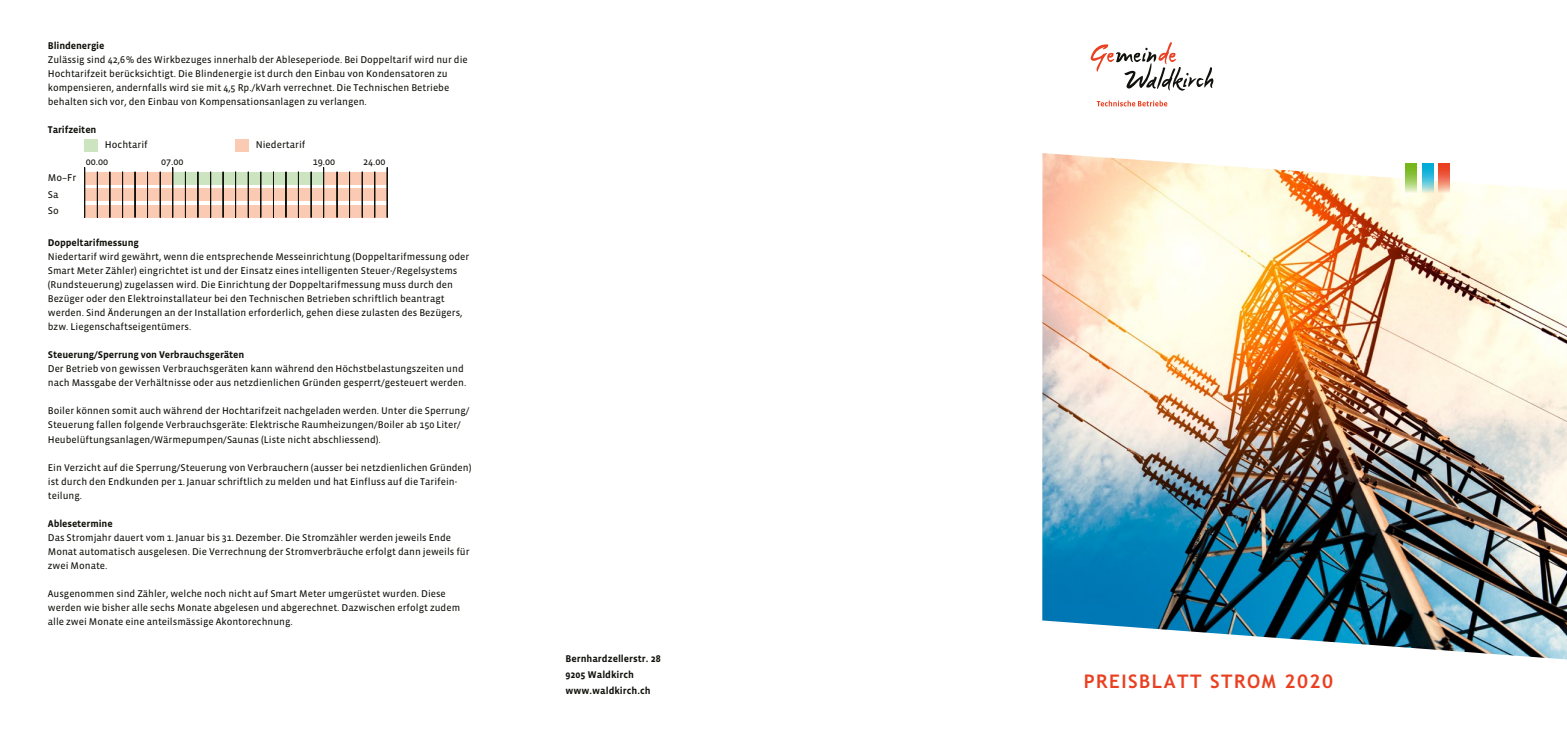
<style>
.page{position:relative;width:1567px;height:745px;background:#fff}
.page>*{position:absolute;margin:0;border:0;box-sizing:border-box;transform-origin:0 0}
.t1{font:700 18.75px "Trebuchet MS";letter-spacing:.08em;color:#ea4021}
.t2{font:10.12px/16.4px "Vista Sans Reg";color:#12120d}
.t3{font:10px/14px "Vista Sans Reg";color:#12120d}
.t4{font:700 10px/16px "Vista Sans";letter-spacing:-.01em;color:#12120d}
</style>
<div class="page">
<div style="left:85px;top:139px;width:13px;height:12px;background:#cce4bf"></div>
<div style="left:235px;top:139px;width:14px;height:12px;background:#facab3"></div>
<div style="left:85px;top:172px;width:89px;height:12px;background:#facab3"></div>
<div style="left:173px;top:172px;width:151px;height:12px;background:#cce4bf"></div>
<div style="left:323px;top:172px;width:64px;height:12px;background:#facab3"></div>
<div style="left:85px;top:188px;width:302px;height:13px;background:#facab3"></div>
<div style="left:85px;top:205px;width:302px;height:12px;background:#facab3"></div>
<hr style="left:84px;top:167px;width:1px;height:50px;background:#12120d">
<hr style="left:97px;top:172px;width:1px;height:45px;background:#12120d">
<hr style="left:109px;top:172px;width:1px;height:45px;background:#12120d">
<hr style="left:122px;top:172px;width:1px;height:45px;background:#12120d">
<hr style="left:135px;top:172px;width:1px;height:45px;background:#12120d">
<hr style="left:147px;top:172px;width:1px;height:45px;background:#12120d">
<hr style="left:160px;top:172px;width:1px;height:45px;background:#12120d">
<hr style="left:172px;top:167px;width:1px;height:50px;background:#12120d">
<hr style="left:185px;top:172px;width:1px;height:45px;background:#12120d">
<hr style="left:197px;top:172px;width:1px;height:45px;background:#12120d">
<hr style="left:210px;top:172px;width:1px;height:45px;background:#12120d">
<hr style="left:223px;top:172px;width:1px;height:45px;background:#12120d">
<hr style="left:235px;top:172px;width:1px;height:45px;background:#12120d">
<hr style="left:248px;top:172px;width:1px;height:45px;background:#12120d">
<hr style="left:260px;top:172px;width:1px;height:45px;background:#12120d">
<hr style="left:273px;top:172px;width:1px;height:45px;background:#12120d">
<hr style="left:285px;top:172px;width:1px;height:45px;background:#12120d">
<hr style="left:298px;top:172px;width:1px;height:45px;background:#12120d">
<hr style="left:311px;top:172px;width:1px;height:45px;background:#12120d">
<hr style="left:323px;top:167px;width:1px;height:50px;background:#12120d">
<hr style="left:337px;top:172px;width:1px;height:45px;background:#12120d">
<hr style="left:349px;top:172px;width:1px;height:45px;background:#12120d">
<hr style="left:362px;top:172px;width:1px;height:45px;background:#12120d">
<hr style="left:374px;top:172px;width:1px;height:45px;background:#12120d">
<hr style="left:387px;top:167px;width:1px;height:50px;background:#12120d">
<img style="left:1042px;top:153px;width:524px;height:506px">
<svg style="left:1404px;top:163px;width:11px;height:30px"></svg>
<svg style="left:1421px;top:163px;width:11px;height:30px"></svg>
<svg style="left:1438px;top:163px;width:11px;height:30px"></svg>
<svg style="left:1090px;top:42px;width:123px;height:49px"></svg>
<svg style="left:1096px;top:100px;width:71px;height:6px"></svg>
<p class="t4" style="left:48px;top:38px;width:58px">Blindenergie</p>
<p class="t3" style="left:48px;top:53px;width:421px">Zulässig sind 42,6% des Wirkbezuges innerhalb der Ableseperiode. Bei Doppeltarif wird nur die Hochtarifzeit berücksichtigt. Die Blindenergie ist durch den Einbau von Kondensatoren zu kompensieren, andernfalls wird sie mit 4,5 Rp./kVarh verrechnet. Die Technischen Betriebe behalten sich vor, den Einbau von Kompensationsanlagen zu verlangen.</p>
<p class="t4" style="left:48px;top:122px;width:50px">Tarifzeiten</p>
<p class="t2" style="left:105px;top:137px;width:44px">Hochtarif</p>
<p class="t2" style="left:256px;top:137px;width:51px">Niedertarif</p>
<p class="t2" style="left:48px;top:169px;width:30px">Mo–Fr<br>Sa<br>So</p>
<p class="t2" style="left:86px;top:153px;width:24px">00.00</p>
<p class="t2" style="left:161px;top:153px;width:24px">07.00</p>
<p class="t2" style="left:313px;top:153px;width:24px">19.00</p>
<p class="t2" style="left:363px;top:153px;width:24px">24.00</p>
<p class="t4" style="left:48px;top:234px;width:92px">Doppeltarifmessung</p>
<p class="t3" style="left:48px;top:249px;width:423px">Niedertarif wird gewährt, wenn die entsprechende Messeinrichtung (Doppeltarifmessung oder Smart Meter Zähler) eingrichtet ist und der Einsatz eines intelligenten Steuer-/Regelsystems (Rundsteuerung) zugelassen wird. Die Einrichtung der Doppeltarifmessung muss durch den Bezüger oder den Elektroinstallateur bei den Technischen Betrieben schriftlich beantragt werden. Sind Änderungen an der Installation erforderlich, gehen diese zulasten des Bezügers, bzw. Liegenschaftseigentümers.</p>
<p class="t4" style="left:48px;top:347px;width:198px">Steuerung/Sperrung von Verbrauchsgeräten</p>
<p class="t3" style="left:48px;top:362px;width:420px">Der Betrieb von gewissen Verbrauchsgeräten kann während den Höchstbelastungszeiten und nach Massgabe der Verhältnisse oder aus netzdienlichen Gründen gesperrt/gesteuert werden.</p>
<p class="t3" style="left:48px;top:404px;width:423px">Boiler können somit auch während der Hochtarifzeit nachgeladen werden. Unter die Sperrung/<br>Steuerung fallen folgende Verbrauchsgeräte: Elektrische Raumheizungen/Boiler ab 150 Liter/<br>Heubelüftungsanlagen/Wärmepumpen/Saunas (Liste nicht abschliessend).</p>
<p class="t3" style="left:48px;top:460px;width:425px">Ein Verzicht auf die Sperrung/Steuerung von Verbrauchern (ausser bei netzdienlichen Gründen) ist durch den Endkunden per 1.Januar schriftlich zu melden und hat Einfluss auf die Tarifein&shy;teilung.</p>
<p class="t4" style="left:48px;top:515px;width:66px">Ablesetermine</p>
<p class="t3" style="left:48px;top:530px;width:423px">Das Stromjahr dauert vom 1.Januar bis 31.Dezember. Die Stromzähler werden jeweils Ende<br>Monat automatisch ausgelesen. Die Verrechnung der Stromverbräuche erfolgt dann jeweils für zwei Monate.</p>
<p class="t3" style="left:48px;top:586px;width:414px">Ausgenommen sind Zähler, welche noch nicht auf Smart Meter umgerüstet wurden. Diese werden wie bisher alle sechs Monate abgelesen und abgerechnet. Dazwischen erfolgt zudem alle zwei Monate eine anteilsmässige Akontorechnung.</p>
<p class="t4" style="left:565px;top:650px;width:97px">Bernhardzellerstr. 28<br>9205 Waldkirch www.waldkirch.ch</p>
<h1 class="t1" style="left:1083px;top:669px;width:251px">PREISBLATT STROM 2020</h1>
</div>
